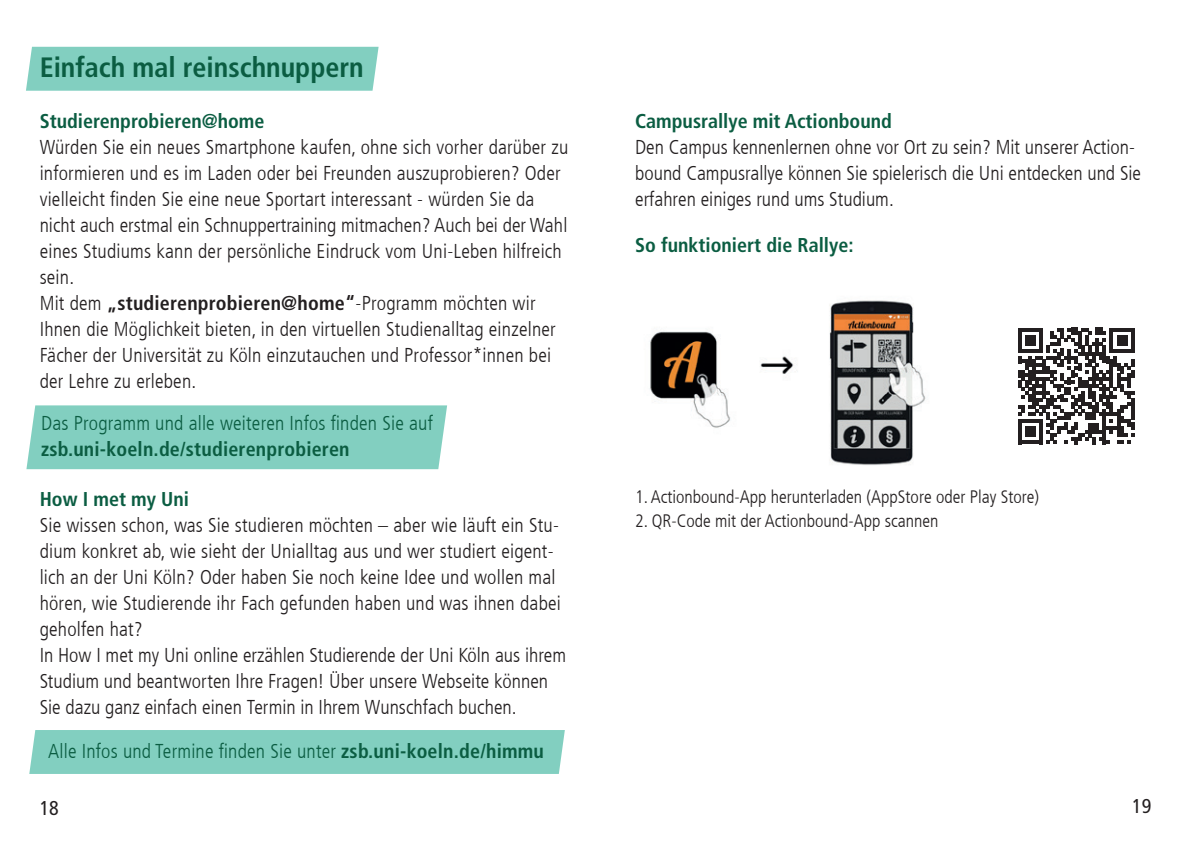
<style>
.page{position:relative;width:1191px;height:842px;background:#fff}
.page>*{position:absolute;margin:0;border:0;box-sizing:border-box;transform-origin:0 0}
.t1{font:700 condensed 28px "Frutiger LT Com";color:#0b5d42}
.t2{font:300 condensed 20px/26px "Frutiger LT Com";letter-spacing:.01em;color:#231f20}
.t3{font:700 condensed 20px "Frutiger LT Com";color:#0b5d42}
.t4{font:300 condensed 20px "Frutiger LT Com";letter-spacing:.01em;color:#0b5d42}
.t5{font:condensed 20px "Frutiger LT Com";color:#231f20}
.t6{font:300 condensed 18px "Frutiger LT Com";color:#231f20}
.s1{font-weight:700}
</style>
<div class="page">
<div style="left:26px;top:47px;width:353px;height:44px;background:#82cfc0"></div>
<div style="left:26px;top:405px;width:421px;height:64px;background:#82cfc0"></div>
<img style="left:650px;top:300px;width:276px;height:165px">
<svg style="left:1018px;top:328px;width:116px;height:116px"></svg>
<div style="left:29px;top:730px;width:536px;height:44px;background:#82cfc0"></div>
<h1 class="t1" style="left:40px;top:50px;width:325px">Einfach mal reinschnuppern</h1>
<p class="t3" style="left:40px;top:109px;width:226px">Studierenprobieren@home</p>
<p class="t2" style="left:40px;top:134px;width:530px">Würden Sie ein neues Smartphone kaufen, ohne sich vorher darüber zu informieren und es im Laden oder bei Freunden auszuprobieren? Oder vielleicht finden Sie eine neue Sportart interessant - würden Sie da nicht auch erstmal ein Schnuppertraining mitmachen? Auch bei der Wahl eines Studiums kann der persönliche Eindruck vom Uni-Leben hilfreich sein.<br>Mit dem <span class="s1">„studierenprobieren@home“</span>-Programm möchten wir Ihnen die Möglichkeit bieten, in den virtuellen Studienalltag einzelner Fächer der Universität zu Köln einzutauchen und Professor*innen bei der Lehre zu erleben.</p>
<p class="t4" style="left:41px;top:411px;width:393px">Das Programm und alle weiteren Infos finden Sie auf</p>
<p class="t3" style="left:41px;top:437px;width:310px">zsb.uni-koeln.de/studierenprobieren</p>
<p class="t3" style="left:40px;top:487px;width:151px">How I met my Uni</p>
<p class="t2" style="left:40px;top:512px;width:528px">Sie wissen schon, was Sie studieren möchten – aber wie läuft ein Stu&shy;dium konkret ab, wie sieht der Unialltag aus und wer studiert eigent&shy;lich an der Uni Köln? Oder haben Sie noch keine Idee und wollen mal hören, wie Studierende ihr Fach gefunden haben und was ihnen dabei geholfen hat?<br>In How I met my Uni online erzählen Studierende der Uni Köln aus ihrem Studium und beantworten Ihre Fragen! Über unsere Webseite können Sie dazu ganz einfach einen Termin in Ihrem Wunschfach buchen.</p>
<p class="t4" style="left:48px;top:738px;width:497px">Alle Infos und Termine finden Sie unter <span class="s1">zsb.uni-koeln.de/himmu</span></p>
<p class="t3" style="left:635px;top:109px;width:258px">Campusrallye mit Actionbound</p>
<p class="t2" style="left:635px;top:134px;width:507px">Den Campus kennenlernen ohne vor Ort zu sein? Mit unserer Action&shy;bound Campusrallye können Sie spielerisch die Uni entdecken und Sie erfahren einiges rund ums Studium.</p>
<p class="t3" style="left:635px;top:233px;width:220px">So funktioniert die Rallye:</p>
<p class="t6" style="left:635px;top:486px;width:405px">1. Actionbound-App herunterladen (AppStore oder Play Store)</p>
<p class="t6" style="left:635px;top:510px;width:305px">2. QR-Code mit der Actionbound-App scannen</p>
<p class="t5" style="left:40px;top:796px;width:21px">18</p>
<p class="t5" style="left:1132px;top:794px;width:21px">19</p>
</div>
